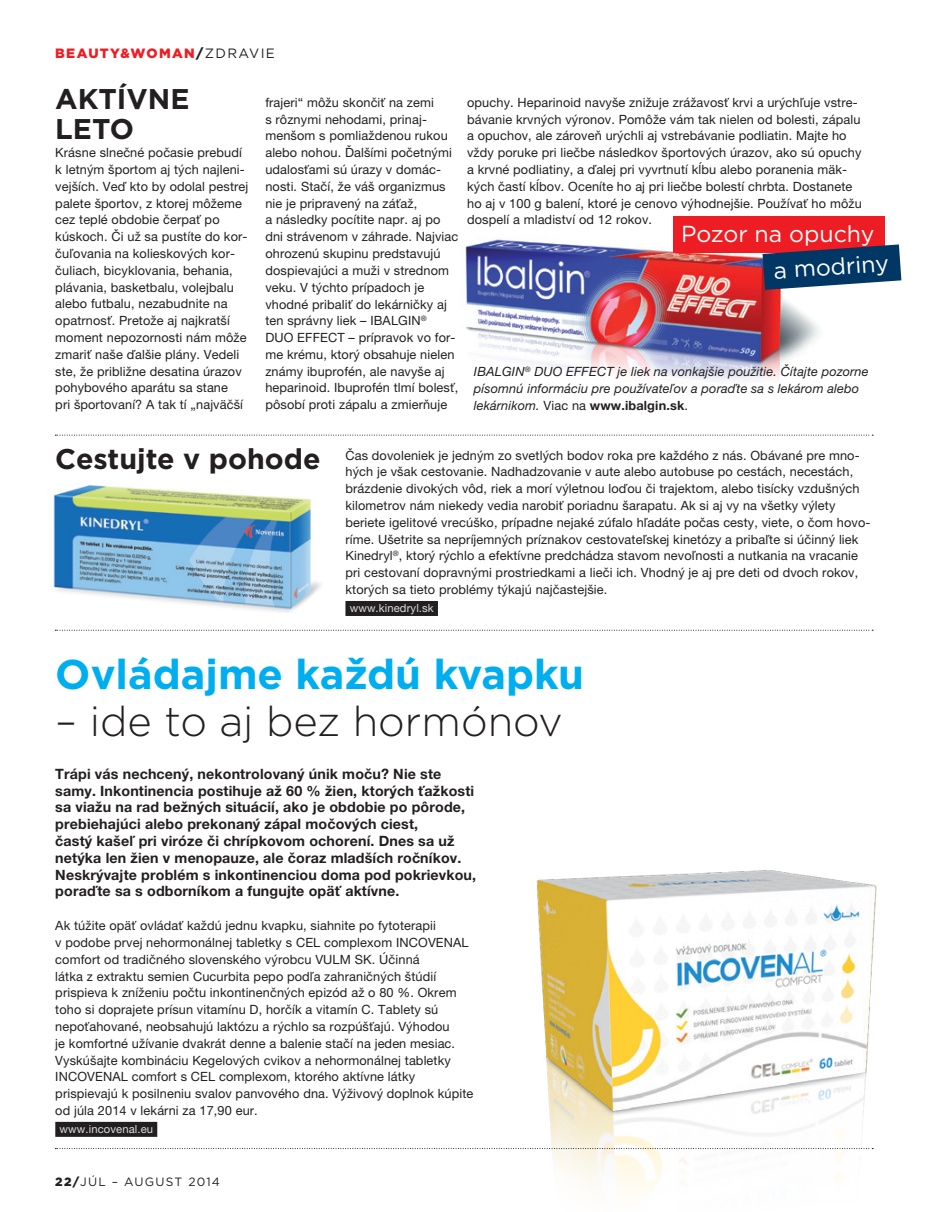
<style>
.page{position:relative;width:936px;height:1212px;background:#fff}
.page>*{position:absolute;margin:0;border:0;box-sizing:border-box;transform-origin:0 0}
.t1{font:700 41.55px "Gotham";color:#00aeef}
.t2{font:300 41.55px "Gotham";color:#231f20}
.t3{font:700 28.5px/30px "Gotham";color:#231f20}
.t4{font:23.1px "Gotham";color:#fff}
.t5{font:700 14.25px/16.8px "Helvetica Neue LT Pro";letter-spacing:.01em;color:#231f20}
.t6{font:900 13.5px "Gotham";letter-spacing:.1em;color:#ee1d23}
.t7{font:12.75px/16.8px "Helvetica Neue LT Pro";letter-spacing:.01em;color:#231f20}
.t8{font:italic 12.75px/16.8px "Helvetica Neue LT Pro";letter-spacing:.01em;color:#231f20}
.t9{font:12px "Gotham";letter-spacing:.1em;color:#231f20}
.t10{font:11.25px "Helvetica Neue LT Pro";letter-spacing:.01em;color:#dcdddf}
.s1{color:#231f20}
.s2{font-weight:400;color:#231f20}
.s3{font-style:normal}
.s4{font-weight:700;font-style:normal}
.s5{font-weight:900}
</style>
<div class="page">
<img style="left:465px;top:216px;width:371px;height:165px">
<div style="left:55px;top:1122px;width:102px;height:15px;background:#231f20"></div>
<img style="left:536px;top:870px;width:341px;height:326px">
<svg style="left:55px;top:630px;width:818px;height:1px"></svg>
<svg style="left:55px;top:435px;width:818px;height:1px"></svg>
<svg style="left:55px;top:1148px;width:818px;height:1px"></svg>
<div style="left:673px;top:217px;width:212px;height:36px;background:#ee1d23"></div>
<svg style="left:762px;top:244px;width:139px;height:46px"></svg>
<img style="left:53px;top:485px;width:268px;height:128px">
<div style="left:345px;top:601px;width:93px;height:15px;background:#231f20"></div>
<p class="t6" style="left:55px;top:43px;width:221px">BEAUTY&amp;WOMAN<span class="s1">/</span><span class="s2">ZDRAVIE</span></p>
<h2 class="t3" style="left:55px;top:84px;width:136px">Aktívne leto</h2>
<p class="t7" style="left:55px;top:144px;width:194px">Krásne slnečné počasie prebudí k letným športom aj tých najleni&shy;vejších. Veď kto by odolal pestrej palete športov, z ktorej môžeme cez teplé obdobie čerpať po kúskoch. Či už sa pustíte do kor&shy;čuľovania na kolieskových kor&shy;čuliach, bicyklovania, behania, plávania, basketbalu, volejbalu alebo futbalu, nezabudnite na opatrnosť. Pretože aj najkratší moment nepozornosti nám môže zmariť naše ďalšie plány. Vedeli ste, že približne desatina úrazov pohybového aparátu sa stane<br>pri športovaní? A tak tí „najväčší</p>
<p class="t7" style="left:265px;top:94px;width:194px">frajeri“ môžu skončiť na zemi<br>s rôznymi nehodami, prinaj&shy;menšom s pomliaždenou rukou alebo nohou. Ďalšími početnými udalosťami sú úrazy v domác&shy;nosti. Stačí, že váš organizmus nie je pripravený na záťaž,<br>a následky pocítite napr. aj po dni strávenom v záhrade. Najviac ohrozenú skupinu predstavujú dospievajúci a muži v strednom veku. V týchto prípadoch je vhodné pribaliť do lekárničky aj ten správny liek – IBALGIN<sup>®<br></sup>DUO EFFECT – prípravok vo for&shy;me krému, ktorý obsahuje nielen známy ibuprofén, ale navyše aj heparinoid. Ibuprofén tlmí bolesť, pôsobí proti zápalu a zmierňuje</p>
<p class="t7" style="left:467px;top:94px;width:396px">opuchy. Heparinoid navyše znižuje zrážavosť krvi a urýchľuje vstre&shy;bávanie krvných výronov. Pomôže vám tak nielen od bolesti, zápalu a opuchov, ale zároveň urýchli aj vstrebávanie podliatin. Majte ho vždy poruke pri liečbe následkov športových úrazov, ako sú opuchy a krvné podliatiny, a ďalej pri vyvrtnutí kĺbu alebo poranenia mäk&shy;kých častí kĺbov. Oceníte ho aj pri liečbe bolestí chrbta. Dostanete ho aj v 100 g balení, ktoré je cenovo výhodnejšie. Používať ho môžu dospelí a mladiství od 12 rokov.</p>
<h3 class="t4" style="left:681px;top:219px;width:195px">Pozor na opuchy</h3>
<h3 class="t4" style="left:772px;top:256px;width:117px;rotate:-4deg">a modriny</h3>
<p class="t8" style="left:474px;top:363px;width:396px">IBALGIN<sup>®</sup> DUO EFFECT je liek na vonkajšie použitie. Čítajte pozorne písomnú informáciu pre používateľov a poraďte sa s lekárom alebo lekárnikom. <span class="s3">Viac na</span> <span class="s4">www.ibalgin.sk</span><span class="s3">.</span></p>
<h2 class="t3" style="left:55px;top:444px;width:267px">Cestujte v pohode</h2>
<p class="t7" style="left:345px;top:446px;width:526px">Čas dovoleniek je jedným zo svetlých bodov roka pre každého z nás. Obávané pre mno&shy;hých je však cestovanie. Nadhadzovanie v aute alebo autobuse po cestách, necestách, brázdenie divokých vôd, riek a morí výletnou loďou či trajektom, alebo tisícky vzdušných kilometrov nám niekedy vedia narobiť poriadnu šarapatu. Ak si aj vy na všetky výlety beriete igelitové vrecúško, prípadne nejaké zúfalo hľadáte počas cesty, viete, o čom hovo&shy;ríme. Ušetrite sa nepríjemných príznakov cestovateľskej kinetózy a pribaľte si účinný liek Kinedryl<sup>®</sup>, ktorý rýchlo a efektívne predchádza stavom nevoľnosti a nutkania na vracanie pri cestovaní dopravnými prostriedkami a lieči ich. Vhodný je aj pre deti od dvoch rokov, ktorých sa tieto problémy týkajú najčastejšie.</p>
<p class="t10" style="left:350px;top:601px;width:86px">www.kinedryl.sk</p>
<h1 class="t1" style="left:55px;top:647px;width:530px">Ovládajme každú kvapku</h1>
<h1 class="t2" style="left:55px;top:695px;width:509px">– ide to aj bez hormónov</h1>
<p class="t5" style="left:55px;top:765px;width:422px">Trápi vás nechcený, nekontrolovaný únik moču? Nie ste samy. Inkontinencia postihuje až 60 % žien, ktorých ťažkosti sa viažu na rad bežných situácií, ako je obdobie po pôrode, prebiehajúci alebo prekonaný zápal močových ciest,<br>častý kašeľ pri viróze či chrípkovom ochorení. Dnes sa už netýka len žien v menopauze, ale čoraz mladších ročníkov.<br>Neskrývajte problém s inkontinenciou doma pod pokrievkou, poraďte sa s odborníkom a fungujte opäť aktívne.</p>
<p class="t7" style="left:55px;top:917px;width:419px">Ak túžite opäť ovládať každú jednu kvapku, siahnite po fytoterapii<br>v podobe prvej nehormonálnej tabletky s CEL complexom INCOVENAL comfort od tradičného slovenského výrobcu VULM SK. Účinná<br>látka z extraktu semien Cucurbita pepo podľa zahraničných štúdií prispieva k zníženiu počtu inkontinenčných epizód až o 80 %. Okrem toho si doprajete prísun vitamínu D, horčík a vitamín C. Tablety sú nepoťahované, neobsahujú laktózu a rýchlo sa rozpúšťajú. Výhodou<br>je komfortné užívanie dvakrát denne a balenie stačí na jeden mesiac.<br>Vyskúšajte kombináciu Kegelových cvikov a nehormonálnej tabletky INCOVENAL comfort s CEL complexom, ktorého aktívne látky prispievajú k posilneniu svalov panvového dna. Výživový doplnok kúpite od júla 2014 v lekárni za 17,90 eur.</p>
<p class="t10" style="left:60px;top:1122px;width:95px">www.incovenal.eu</p>
<p class="t9" style="left:55px;top:1174px;width:166px"><span class="s5">22/</span>JÚL – AUGUST 2014</p>
</div>
